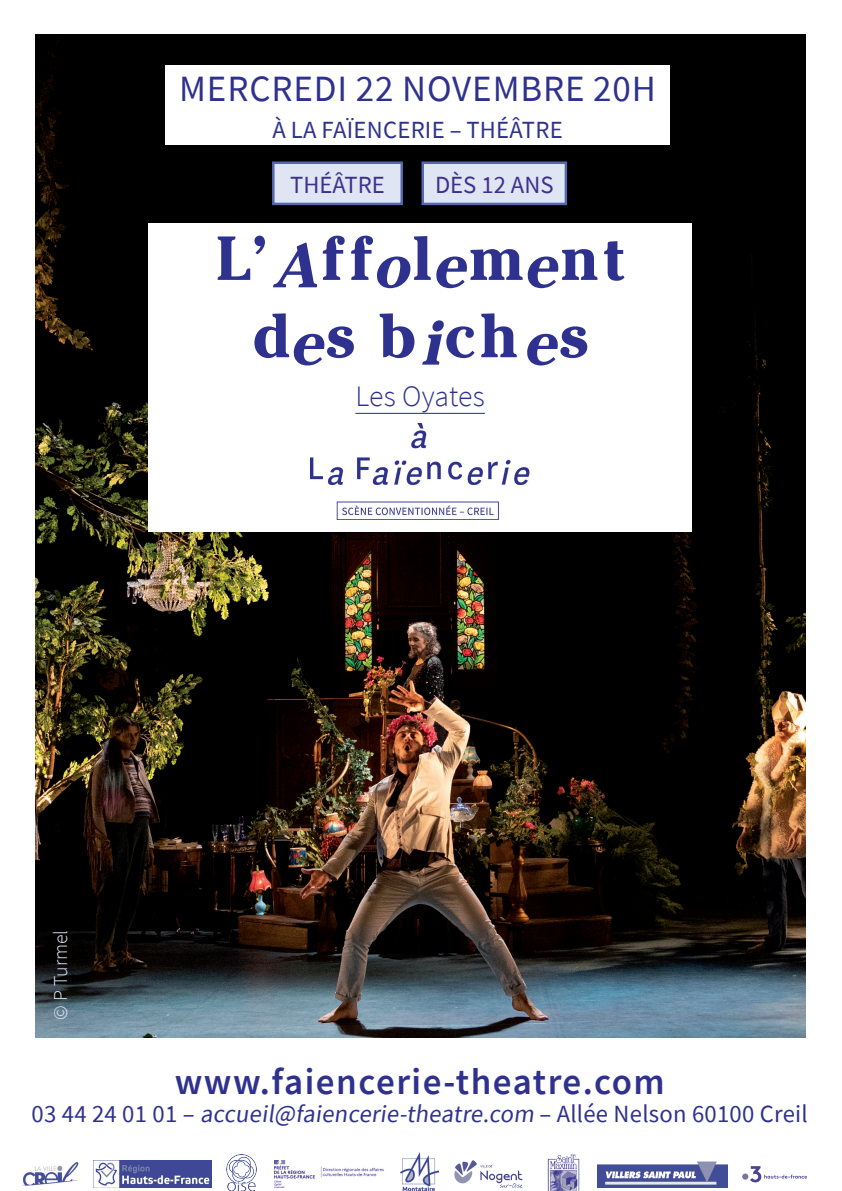
<style>
.page{position:relative;width:842px;height:1191px;background:#fff}
.page>*{position:absolute;margin:0;border:0;box-sizing:border-box;transform-origin:0 0}
.t1{font:700 61.7px/77.3px "Cheltenham Std";color:#2e328e;text-align:center}
.t2{font:600 37px "Source Sans Pro";letter-spacing:.04em;color:#2e328e}
.t3{font:37px "Source Sans Pro";letter-spacing:.025em;color:#2e328e}
.t4{font:300 29.6px "Source Sans Pro";color:#2e328e}
.t5{font:24.7px "Source Sans Pro";letter-spacing:.01em;color:#2e328e}
.t6{font:24.7px "Source Sans Pro";color:#3e308e}
.t7{font:300 19.8px "Source Sans Pro";color:#e0e5f3}
.s1{font-style:italic}
</style>
<div class="page">
<img style="left:742px;top:1166px;width:65px;height:17px">
<img style="left:94px;top:1160px;width:118px;height:27px">
<img style="left:227px;top:1154px;width:30px;height:37px">
<img style="left:275px;top:1160px;width:109px;height:27px">
<img style="left:400px;top:1152px;width:39px;height:39px">
<img style="left:597px;top:1161px;width:131px;height:26px">
<img style="left:454px;top:1160px;width:69px;height:28px">
<img style="left:23px;top:1162px;width:55px;height:23px">
<img style="left:548px;top:1154px;width:32px;height:37px">
<img style="left:35px;top:34px;width:770px;height:1003px">
<div style="left:148px;top:223px;width:544px;height:308px;background:#fff"></div>
<hr style="left:355px;top:413px;width:130px;height:1px;background:#2e328e">
<img style="left:310px;top:423px;width:220px;height:96px">
<div style="left:166px;top:65px;width:504px;height:80px;background:#fff"></div>
<div style="left:273px;top:163px;width:129px;height:41px;background:#e0e5f3"></div>
<div style="left:272px;top:161px;width:131px;height:44px;border:2px solid #5368b1"></div>
<div style="left:423px;top:163px;width:143px;height:41px;background:#e0e5f3"></div>
<div style="left:421px;top:161px;width:146px;height:44px;border:2px solid #5368b1"></div>
<h2 class="t3" style="left:179px;top:65px;width:478px">MERCREDI 22 NOVEMBRE 20H</h2>
<p class="t5" style="left:273px;top:114px;width:292px">À LA FAÏENCERIE – THÉÂTRE</p>
<p class="t6" style="left:290px;top:169px;width:96px">THÉÂTRE</p>
<p class="t6" style="left:435px;top:169px;width:120px">DÈS 12 ANS</p>
<h1 class="t1" style="left:216px;top:219px;width:410px">L’<span class="s1">A</span>ff<span class="s1">o</span>l<span class="s1">e</span>m<span class="s1">e</span>nt d<span class="s1">e</span>s b<span class="s1">i</span>ch<span class="s1">e</span>s</h1>
<p class="t4" style="left:355px;top:378px;width:131px">Les Oyates</p>
<p class="t7" style="left:48px;top:1019px;width:91px;rotate:-90deg">© P Turmel</p>
<h2 class="t2" style="left:175px;top:1057px;width:492px">www.faiencerie-theatre.com</h2>
<p class="t5" style="left:32px;top:1097px;width:778px">03 44 24 0 1 0 1 – accueil@faiencerie-theatre.com – A l l é e N e lso n 6 0 1 0 0 C re i l</p>
</div>
